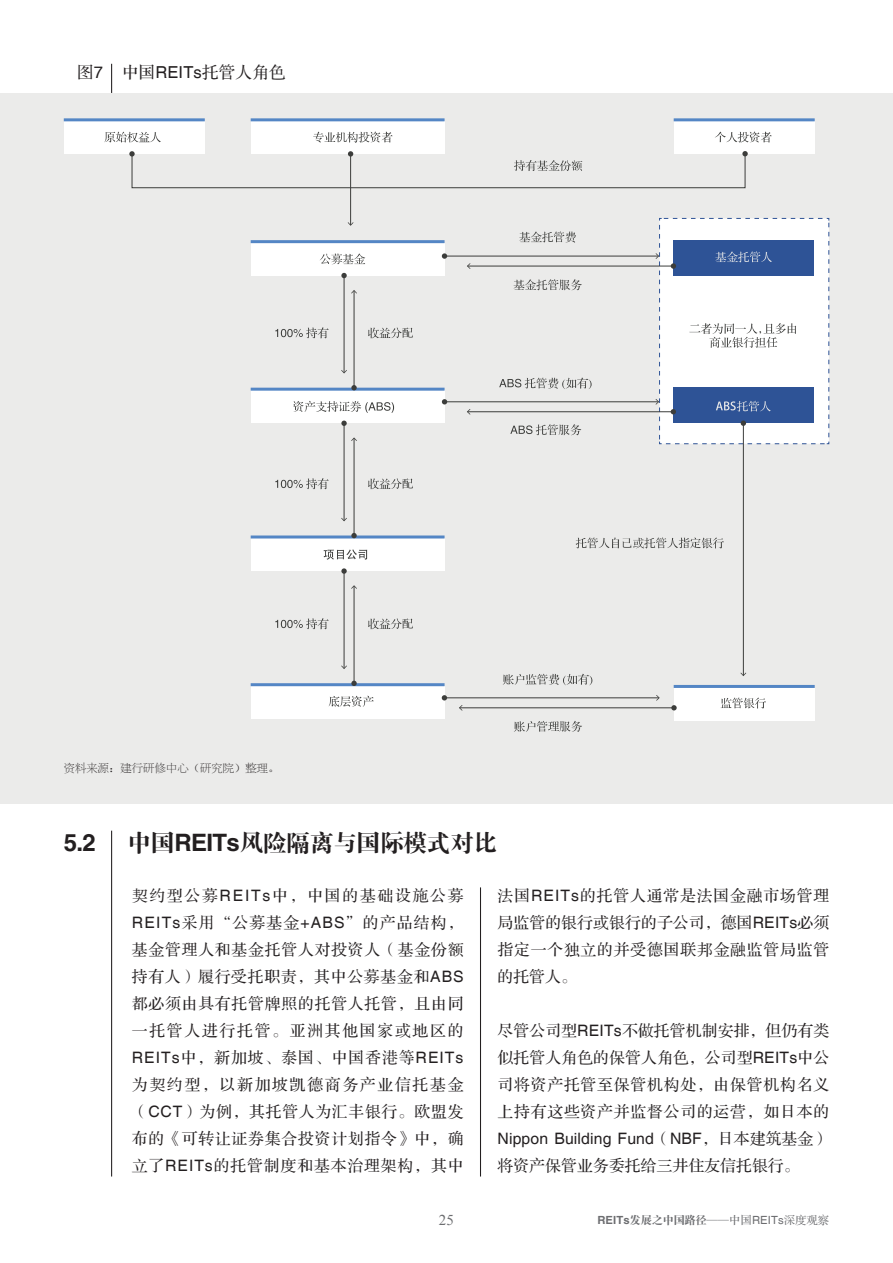
<style>
.page{position:relative;width:893px;height:1263px;background:#fff}
.page>*{position:absolute;margin:0;border:0;box-sizing:border-box;transform-origin:0 0}
.t1{font:24px "FZDBSK GBK1 0";letter-spacing:-.025em;color:#231f20}
.t2{font:700 24px "Helvetica";color:#231f20}
.t3{font:16.5px "FZS3 K GBK1 0";letter-spacing:.01em;color:#231f20}
.t4{font:15.75px/27px "FZS3 K GBK1 0";letter-spacing:.055em;color:#231f20;text-align:justify}
.t5{font:15.75px "Helvetica";letter-spacing:.01em;color:#231f20}
.t6{font:15.75px "FZS3 K GBK1 0";letter-spacing:.01em;color:#231f20}
.t7{font:15px "Times New Roman";color:#6c6d70}
.t8{font:11.25px "FZS3 K GBK1 0";letter-spacing:.01em;color:#6c6d70}
.t9{font:11.25px "FZBSK GBK1 0";letter-spacing:.01em;color:#231f20}
.s1{font-family:"Helvetica"}
.s2{font-family:"Sim Sun"}
.s3{font-family:"Helvetica";font-weight:700}
.s4{font-family:"FZS3 K GBK1 0"}
.s5{font-family:"FZDBSK GBK1 0"}
</style>
<div class="page">
<div style="left:0;top:93px;width:893px;height:711px;background:#ebebea"></div>
<svg style="left:111px;top:64px;width:1px;height:29px"></svg>
<hr style="left:111px;top:831px;width:1px;height:345px;background:#231f20">
<hr style="left:480px;top:887px;width:1px;height:289px;background:#231f20">
<div style="left:64px;top:121px;width:141px;height:33px;background:#fff"></div>
<svg style="left:104px;top:132px;width:57px;height:10px"></svg>
<hr style="left:64px;top:118px;width:141px;height:3px;background:#5486c5">
<div style="left:674px;top:121px;width:141px;height:33px;background:#fff"></div>
<hr style="left:674px;top:118px;width:141px;height:3px;background:#5486c5">
<div style="left:251px;top:121px;width:194px;height:33px;background:#fff"></div>
<svg style="left:313px;top:132px;width:79px;height:11px"></svg>
<hr style="left:251px;top:118px;width:194px;height:3px;background:#5486c5">
<div style="left:251px;top:243px;width:194px;height:33px;background:#fff"></div>
<hr style="left:251px;top:240px;width:194px;height:3px;background:#5486c5">
<svg style="left:320px;top:253px;width:45px;height:11px"></svg>
<div style="left:251px;top:391px;width:194px;height:32px;background:#fff"></div>
<hr style="left:251px;top:388px;width:194px;height:3px;background:#5486c5">
<div style="left:251px;top:538px;width:194px;height:33px;background:#fff"></div>
<hr style="left:251px;top:535px;width:194px;height:3px;background:#5486c5">
<div style="left:251px;top:686px;width:194px;height:33px;background:#fff"></div>
<hr style="left:251px;top:683px;width:194px;height:3px;background:#5486c5">
<svg style="left:293px;top:401px;width:101px;height:12px"></svg>
<svg style="left:324px;top:549px;width:43px;height:11px"></svg>
<svg style="left:329px;top:696px;width:45px;height:11px"></svg>
<div style="left:674px;top:688px;width:141px;height:32px;background:#fff"></div>
<hr style="left:674px;top:685px;width:141px;height:3px;background:#5486c5">
<svg style="left:721px;top:697px;width:45px;height:12px"></svg>
<svg style="left:715px;top:132px;width:57px;height:11px"></svg>
<hr style="left:350px;top:154px;width:1px;height:71px;background:#3c3d3b">
<svg style="left:348px;top:222px;width:5px;height:4px"></svg>
<hr style="left:743px;top:423px;width:1px;height:252px;background:#3c3d3b">
<svg style="left:740px;top:673px;width:6px;height:3px"></svg>
<svg style="left:519px;top:231px;width:57px;height:12px"></svg>
<svg style="left:129px;top:151px;width:619px;height:37px"></svg>
<svg style="left:513px;top:279px;width:69px;height:11px"></svg>
<hr style="left:444px;top:256px;width:214px;height:1px;background:#3c3d3b">
<svg style="left:442px;top:253px;width:5px;height:6px"></svg>
<hr style="left:468px;top:266px;width:205px;height:1px;background:#3c3d3b">
<svg style="left:467px;top:263px;width:3px;height:6px"></svg>
<svg style="left:499px;top:378px;width:93px;height:11px"></svg>
<svg style="left:510px;top:424px;width:71px;height:11px"></svg>
<hr style="left:444px;top:401px;width:214px;height:1px;background:#3c3d3b">
<svg style="left:442px;top:399px;width:5px;height:5px"></svg>
<hr style="left:468px;top:411px;width:205px;height:1px;background:#3c3d3b">
<svg style="left:655px;top:218px;width:175px;height:226px;background:#c6d0e1"></svg>
<svg style="left:467px;top:409px;width:3px;height:6px"></svg>
<svg style="left:503px;top:674px;width:89px;height:11px"></svg>
<svg style="left:576px;top:537px;width:148px;height:12px"></svg>
<svg style="left:514px;top:721px;width:68px;height:11px"></svg>
<hr style="left:444px;top:697px;width:215px;height:1px;background:#3c3d3b">
<svg style="left:442px;top:695px;width:5px;height:5px"></svg>
<svg style="left:656px;top:695px;width:4px;height:6px"></svg>
<hr style="left:460px;top:707px;width:214px;height:1px;background:#3c3d3b">
<svg style="left:671px;top:705px;width:6px;height:5px"></svg>
<svg style="left:459px;top:705px;width:3px;height:6px"></svg>
<svg style="left:275px;top:327px;width:54px;height:11px"></svg>
<hr style="left:354px;top:291px;width:1px;height:97px;background:#3c3d3b">
<svg style="left:351px;top:385px;width:6px;height:5px"></svg>
<svg style="left:351px;top:290px;width:6px;height:4px"></svg>
<hr style="left:344px;top:275px;width:1px;height:98px;background:#3c3d3b">
<svg style="left:341px;top:273px;width:6px;height:5px"></svg>
<svg style="left:341px;top:370px;width:6px;height:3px"></svg>
<hr style="left:354px;top:438px;width:1px;height:98px;background:#3c3d3b">
<svg style="left:351px;top:533px;width:6px;height:5px"></svg>
<svg style="left:351px;top:437px;width:6px;height:4px"></svg>
<hr style="left:344px;top:423px;width:1px;height:98px;background:#3c3d3b">
<svg style="left:341px;top:421px;width:6px;height:5px"></svg>
<svg style="left:341px;top:518px;width:6px;height:3px"></svg>
<svg style="left:368px;top:327px;width:45px;height:11px"></svg>
<svg style="left:275px;top:478px;width:54px;height:11px"></svg>
<svg style="left:368px;top:478px;width:45px;height:11px"></svg>
<svg style="left:275px;top:618px;width:54px;height:11px"></svg>
<svg style="left:368px;top:618px;width:45px;height:11px"></svg>
<hr style="left:354px;top:586px;width:1px;height:97px;background:#3c3d3b">
<svg style="left:351px;top:681px;width:6px;height:5px"></svg>
<svg style="left:351px;top:585px;width:6px;height:4px"></svg>
<hr style="left:344px;top:571px;width:1px;height:97px;background:#3c3d3b">
<svg style="left:341px;top:568px;width:6px;height:6px"></svg>
<svg style="left:341px;top:665px;width:6px;height:4px"></svg>
<p class="t3" style="left:77px;top:64px;width:210px">图<span class="s1">7</span> 中国<span class="s1">REITs</span>托管人角色</p>
<p class="t9" style="left:64px;top:762px;width:217px">资料来源<span class="s2">：</span>建行研修中心<span class="s2">（</span>研究院<span class="s2">）</span>整理<span class="s2">。</span></p>
<h1 class="t2" style="left:64px;top:828px;width:34px">5.2</h1>
<h1 class="t1" style="left:128px;top:830px;width:371px">中国<span class="s3">REITs</span>风险隔离与国际模式对比</h1>
<p class="t4" style="left:132px;top:883px;width:333px">契约型公募<span class="s1">REITs</span>中，中国的基础设施公募<span class="s1">REITs</span>采用“公募基金<span class="s1">+ABS</span>”的产品结构，基金管理人和基金托管人对投资人（基金份额持有人）履行受托职责，其中公募基金和<span class="s1">ABS</span>都必须由具有托管牌照的托管人托管，且由同一托管人进行托管。亚洲其他国家或地区的<span class="s1">REITs</span>中，新加坡、泰国、中国香港等<span class="s1">REITs</span>为契约型，以新加坡凯德商务产业信托基金（<span class="s1">CCT</span>）为例，其托管人为汇丰银行。欧盟发布的《可转让证券集合投资计划指令》中，确立了<span class="s1">REITs</span>的托管制度和基本治理架构，其中</p>
<p class="t4" style="left:497px;top:883px;width:333px">法国<span class="s1">REITs</span>的托管人通常是法国金融市场管理局监管的银行或银行的子公司，德国<span class="s1">REITs</span>必须指定一个独立的并受德国联邦金融监管局监管的托管人。</p>
<p class="t4" style="left:497px;top:1018px;width:333px">尽管公司型<span class="s1">REITs</span>不做托管机制安排，但仍有类似托管人角色的保管人角色，公司型<span class="s1">REITs</span>中公司将资产托管至保管机构处，由保管机构名义上持有这些资产并监督公司的运营，如日本的</p>
<p class="t5" style="left:497px;top:1129px;width:333px">Nippon Building Fund<span class="s4">（</span>NBF<span class="s4">，日本建筑基金）</span></p>
<p class="t6" style="left:497px;top:1157px;width:304px">将资产保管业务委托给三井住友信托银行。</p>
<p class="t7" style="left:439px;top:1210px;width:8px">25</p>
<p class="t8" style="left:597px;top:1215px;width:233px"><span class="s3">REITs</span><span class="s5">发展之中国路径</span>——中国<span class="s1">REITs</span>深度观察</p>
</div>
